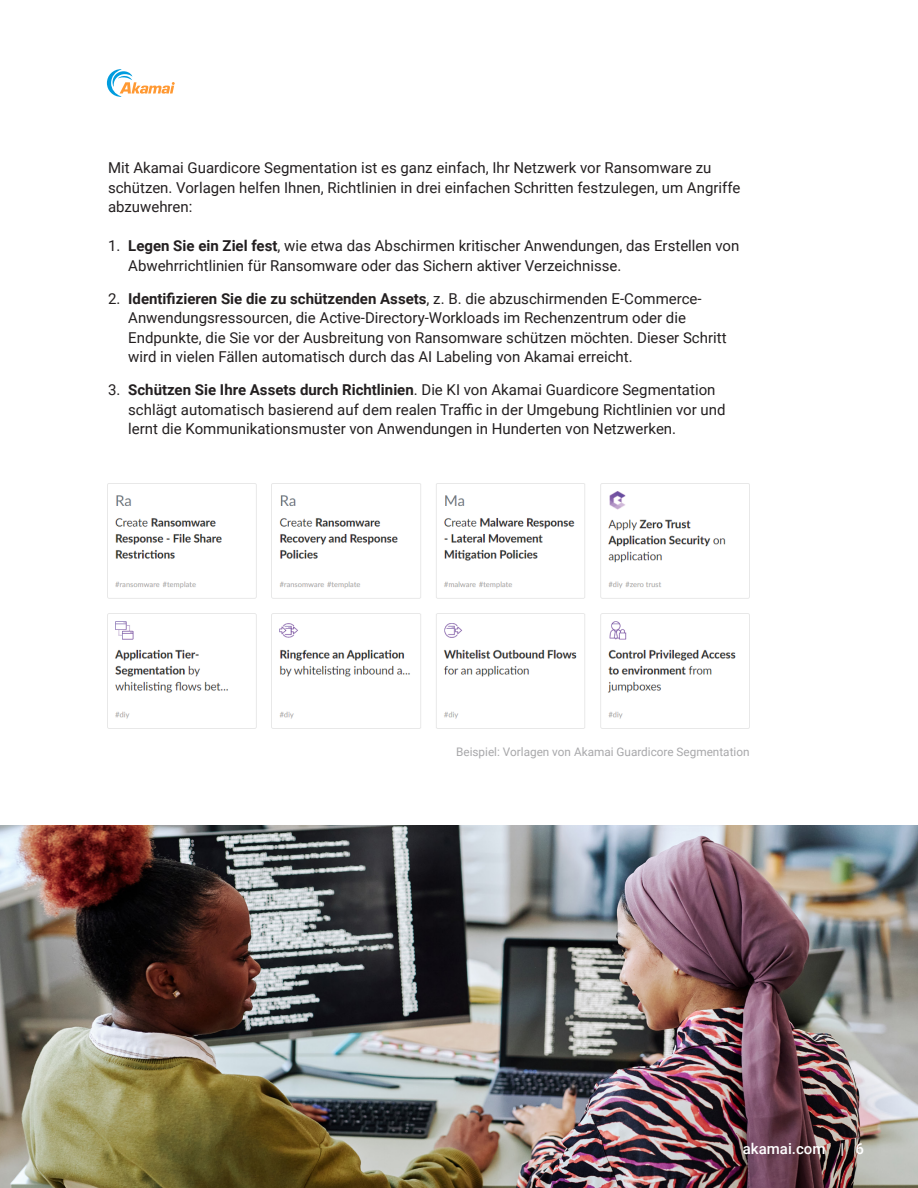
<style>
.page{position:relative;width:918px;height:1188px;background:#fff}
.page>*{position:absolute;margin:0;border:0;box-sizing:border-box;transform-origin:0 0}
.t1{font:15px/19.5px "Roboto";color:#231f20}
.t2{font:500 15px "Roboto";color:#fff}
.Bullet_List{font:11.7px "Roboto";color:#a8a8aa}
.s1{font-weight:700}
</style>
<div class="page">
<svg style="left:107px;top:69px;width:68px;height:28px"></svg>
<img style="left:107px;top:483px;width:643px;height:246px">
<img style="left:0;top:825px;width:918px;height:363px">
<p class="t1" style="left:108px;top:158px;width:634px">Mit Akamai Guardicore Segmentation ist es ganz einfach, Ihr Netzwerk vor Ransomware zu schützen. Vorlagen helfen Ihnen, Richtlinien in drei einfachen Schritten festzulegen, um Angriffe abzuwehren:</p>
<p class="t1" style="left:128px;top:236px;width:613px;text-indent:-20px">1. <span class="s1">Legen Sie ein Ziel fest</span>, wie etwa das Abschirmen kritischer Anwendungen, das Erstellen von<br>Abwehrrichtlinien für Ransomware oder das Sichern aktiver Verzeichnisse.</p>
<p class="t1" style="left:128px;top:288px;width:600px;text-indent:-20px">2. <span class="s1">Identifizieren Sie die zu schützenden Assets</span>, z. B. die abzuschirmenden E-Commerce-Anwendungsressourcen, die Active-Directory-Workloads im Rechenzentrum oder die Endpunkte, die Sie vor der Ausbreitung von Ransomware schützen möchten. Dieser Schritt wird in vielen Fällen automatisch durch das AI Labeling von Akamai erreicht.</p>
<p class="t1" style="left:128px;top:380px;width:599px;text-indent:-20px">3. <span class="s1">Schützen Sie Ihre Assets durch Richtlinien</span>. Die KI von Akamai Guardicore Segmentation schlägt automatisch basierend auf dem realen Traffic in der Umgebung Richtlinien vor und lernt die Kommunikationsmuster von Anwendungen in Hunderten von Netzwerken.</p>
<p class="Bullet_List" style="left:456px;top:744px;width:295px">Beispiel: Vorlagen von Akamai Guardicore Segmentation</p>
<p class="t2" style="left:743px;top:1139px;width:123px">akamai.com | 6</p>
</div>
